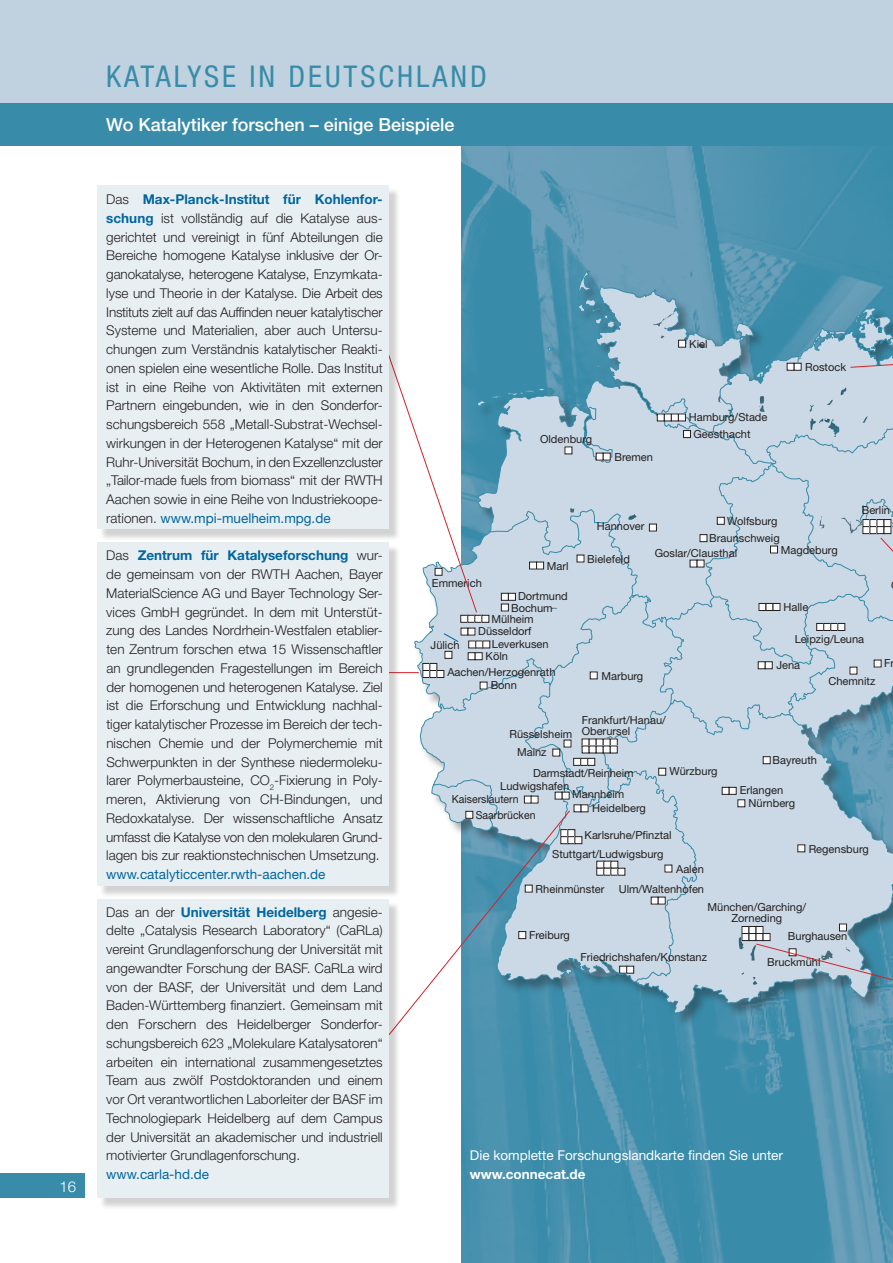
<style>
.page{position:relative;width:893px;height:1263px;background:#fff}
.page>*{position:absolute;margin:0;border:0;box-sizing:border-box;transform-origin:0 0}
.t1{font:condensed 30px "Helvetica Neue";letter-spacing:.1em;color:#388ca9}
.t2{font:500 18px "Helvetica Neue";color:#fff}
.t3{font:300 15px "Helvetica Neue";color:#fff}
.t4{font:300 13.5px/18.8px "Helvetica Neue";color:#231f20;text-align:justify}
.t5{font:13.5px "Helvetica Neue";color:#01669f}
.t6{font:13.5px "Helvetica Neue";color:#fff}
.t7{font:700 13.5px "Helvetica Neue";color:#fff}
.t8{font:11.1px/11.4px "Helvetica Neue";color:#231f20}
.t9{font:11.1px "Helvetica Neue";color:#231f20;scale:.95 1}
.s1{font-weight:700;color:#01669f}
.s2{font-weight:400;color:#01669f}
</style>
<div class="page">
<img style="left:461px;top:146px;width:432px;height:1117px">
<div style="left:0;top:0;width:893px;height:137px;background:#c0d2df"></div>
<div style="left:0;top:1174px;width:85px;height:24px;background:#388ca9"></div>
<div style="left:0;top:103px;width:893px;height:43px;background:#388ca9"></div>
<div style="left:99px;top:901px;width:307px;height:314px;background:#231f20;opacity:.2"></div>
<div style="left:98px;top:899px;width:291px;height:299px;background:#e8eff3"></div>
<div style="left:99px;top:187px;width:307px;height:359px;background:#231f20;opacity:.2"></div>
<div style="left:98px;top:185px;width:291px;height:344px;background:#e8eff3"></div>
<div style="left:99px;top:544px;width:307px;height:359px;background:#231f20;opacity:.2"></div>
<div style="left:98px;top:543px;width:291px;height:343px;background:#e8eff3"></div>
<svg style="left:383px;top:271px;width:510px;height:764px;background:#b1cad8"></svg>
<p class="t3" style="left:59px;top:1177px;width:18px">16</p>
<h1 class="t1" style="left:106px;top:59px;width:221px">KATALYSE IN DEUTSCHLAND</h1>
<h2 class="t2" style="left:106px;top:114px;width:350px">Wo Katalytiker forschen – einige Beispiele</h2>
<p class="t4" style="left:106px;top:190px;width:278px">Das <span class="s1">Max-Planck-Institut für Kohlenfor&shy;schung</span> ist vollständig auf die Katalyse aus&shy;gerichtet und vereinigt in fünf Abteilungen die Bereiche homogene Katalyse inklusive der Or&shy;ganokatalyse, heterogene Katalyse, Enzymkata&shy;lyse und Theorie in der Katalyse. Die Arbeit des Instituts zielt auf das Auffinden neuer katalytischer Systeme und Materialien, aber auch Untersu&shy;chungen zum Verständnis katalytischer Reakti&shy;onen spielen eine wesentliche Rolle. Das Institut ist in eine Reihe von Aktivitäten mit externen Partnern eingebunden, wie in den Sonderfor&shy;schungsbereich 558 „Metall-Substrat-Wechsel&shy;wirkungen in der Heterogenen Katalyse“ mit der Ruhr-Universität Bochum, in den Exzellenzcluster „Tailor-made fuels from biomass“ mit der RWTH Aachen sowie in eine Reihe von Industriekoope&shy;rationen. <span class="s2">www.mpi-muelheim.mpg.de</span></p>
<p class="t4" style="left:106px;top:546px;width:278px;text-align:left">Das <span class="s1">Zentrum für Katalyseforschung</span> wur&shy;de gemeinsam von der RWTH Aachen, Bayer MaterialScience AG und Bayer Technology Ser&shy;vices GmbH gegründet. In dem mit Unterstüt&shy;zung des Landes Nordrhein-Westfalen etablier&shy;ten Zentrum forschen etwa 15 Wissenschaftler an grundlegenden Fragestellungen im Bereich der homogenen und heterogenen Katalyse. Ziel ist die Erforschung und Entwicklung nachhal&shy;tiger katalytischer Prozesse im Bereich der tech&shy;nischen Chemie und der Polymerchemie mit Schwerpunkten in der Synthese niedermoleku&shy;larer Polymerbausteine, CO<sub>2</sub>-Fixierung in Poly&shy;meren, Aktivierung von CH-Bindungen, und Redoxkatalyse. Der wissenschaftliche Ansatz umfasst die Katalyse von den molekularen Grund&shy;lagen bis zur reaktionstechnischen Umsetzung.</p>
<p class="t5" style="left:106px;top:866px;width:221px">www.catalyticcenter.rwth-aachen.de</p>
<p class="t4" style="left:106px;top:902px;width:278px">Das an der <span class="s1">Universität Heidelberg</span> angesie&shy;delte „Catalysis Research Laboratory“ (CaRLa) vereint Grundlagenforschung der Universität mit angewandter Forschung der BASF. CaRLa wird von der BASF, der Universität und dem Land Baden-Württemberg finanziert. Gemeinsam mit den Forschern des Heidelberger Sonderfor&shy;schungsbereich 623 „Molekulare Katalysatoren“ arbeiten ein international zusammengesetztes Team aus zwölf Postdoktoranden und einem vor Ort verantwortlichen Laborleiter der BASF im Technologiepark Heidelberg auf dem Campus der Universität an akademischer und industriell motivierter Grundlagenforschung.</p>
<p class="t5" style="left:106px;top:1166px;width:104px">www.carla-hd.de</p>
<p class="t8" style="left:432px;top:577px;width:51px">Emmerich</p>
<p class="t8" style="left:540px;top:433px;width:54px">Oldenburg</p>
<p class="t8" style="left:614px;top:451px;width:40px">Bremen</p>
<p class="t8" style="left:689px;top:338px;width:20px">Kiel</p>
<p class="t8" style="left:689px;top:412px;width:80px">Hamburg/Stade</p>
<p class="t8" style="left:693px;top:428px;width:59px">Geesthacht</p>
<p class="t8" style="left:805px;top:361px;width:43px">Rostock</p>
<p class="t8" style="left:547px;top:560px;width:23px">Marl</p>
<p class="t8" style="left:597px;top:521px;width:49px">Hannover</p>
<p class="t8" style="left:587px;top:553px;width:44px">Bielefeld</p>
<p class="t8" style="left:727px;top:515px;width:52px">Wolfsburg</p>
<p class="t8" style="left:655px;top:547px;width:84px">Goslar/Clausthal</p>
<p class="t8" style="left:709px;top:532px;width:72px">Braunschweig</p>
<p class="t8" style="left:781px;top:544px;width:59px">Magdeburg</p>
<p class="t8" style="left:862px;top:505px;width:30px">Berlin</p>
<p class="t8" style="left:518px;top:590px;width:51px">Dortmund</p>
<p class="t8" style="left:511px;top:602px;width:43px">Bochum</p>
<p class="t8" style="left:491px;top:613px;width:44px">Mülheim</p>
<p class="t8" style="left:486px;top:650px;width:24px">Köln</p>
<p class="t8" style="left:491px;top:679px;width:28px">Bonn</p>
<p class="t8" style="left:478px;top:625px;width:55px">Düsseldorf</p>
<p class="t8" style="left:492px;top:638px;width:58px">Leverkusen</p>
<p class="t8" style="left:431px;top:639px;width:30px">Jülich</p>
<p class="t8" style="left:447px;top:666px;width:110px">Aachen/Herzogenrath</p>
<p class="t8" style="left:601px;top:670px;width:43px">Marburg</p>
<p class="t8" style="left:783px;top:601px;width:26px">Halle</p>
<p class="t8" style="left:795px;top:633px;width:71px">Leipzig/Leuna</p>
<p class="t8" style="left:776px;top:659px;width:25px">Jena</p>
<p class="t8" style="left:828px;top:675px;width:49px">Chemnitz</p>
<p class="t8" style="left:884px;top:658px;width:12px">Fr</p>
<p class="t8" style="left:509px;top:728px;width:64px">Rüsselsheim</p>
<p class="t8" style="left:517px;top:746px;width:31px">Mainz</p>
<p class="t8" style="left:582px;top:714px;width:86px">Frankfurt/Hanau/<br>Oberursel</p>
<p class="t8" style="left:533px;top:767px;width:102px">Darmstadt/Reinheim</p>
<p class="t8" style="left:669px;top:765px;width:49px">Würzburg</p>
<p class="t8" style="left:500px;top:780px;width:71px">Ludwigshafen</p>
<p class="t8" style="left:572px;top:788px;width:53px">Mannheim</p>
<p class="t9" style="left:452px;top:792px;width:72px">Kaiserslautern</p>
<p class="t8" style="left:592px;top:802px;width:55px">Heidelberg</p>
<p class="t8" style="left:585px;top:829px;width:89px">Karlsruhe/Pfinztal</p>
<p class="t9" style="left:476px;top:808px;width:64px">Saarbrücken</p>
<p class="t8" style="left:552px;top:848px;width:113px">Stuttgart/Ludwigsburg</p>
<p class="t8" style="left:676px;top:863px;width:29px">Aalen</p>
<p class="t8" style="left:536px;top:883px;width:70px">Rheinmünster</p>
<p class="t8" style="left:619px;top:883px;width:87px">Ulm/Waltenhofen</p>
<p class="t8" style="left:773px;top:754px;width:46px">Bayreuth</p>
<p class="t8" style="left:740px;top:784px;width:45px">Erlangen</p>
<p class="t8" style="left:748px;top:798px;width:48px">Nürnberg</p>
<p class="t8" style="left:809px;top:843px;width:62px">Regensburg</p>
<p class="t8" style="left:529px;top:929px;width:42px">Freiburg</p>
<p class="t8" style="left:707px;top:901px;width:100px;text-align:center">München/Garching/<br>Zorneding</p>
<p class="t8" style="left:580px;top:951px;width:128px">Friedrichshafen/Konstanz</p>
<p class="t8" style="left:788px;top:930px;width:61px">Burghausen</p>
<p class="t8" style="left:767px;top:956px;width:55px">Bruckmühl</p>
<p class="t6" style="left:470px;top:1147px;width:315px">Die komplette Forschungslandkarte finden Sie unter</p>
<p class="t7" style="left:470px;top:1166px;width:117px">www.connecat.de</p>
</div>
